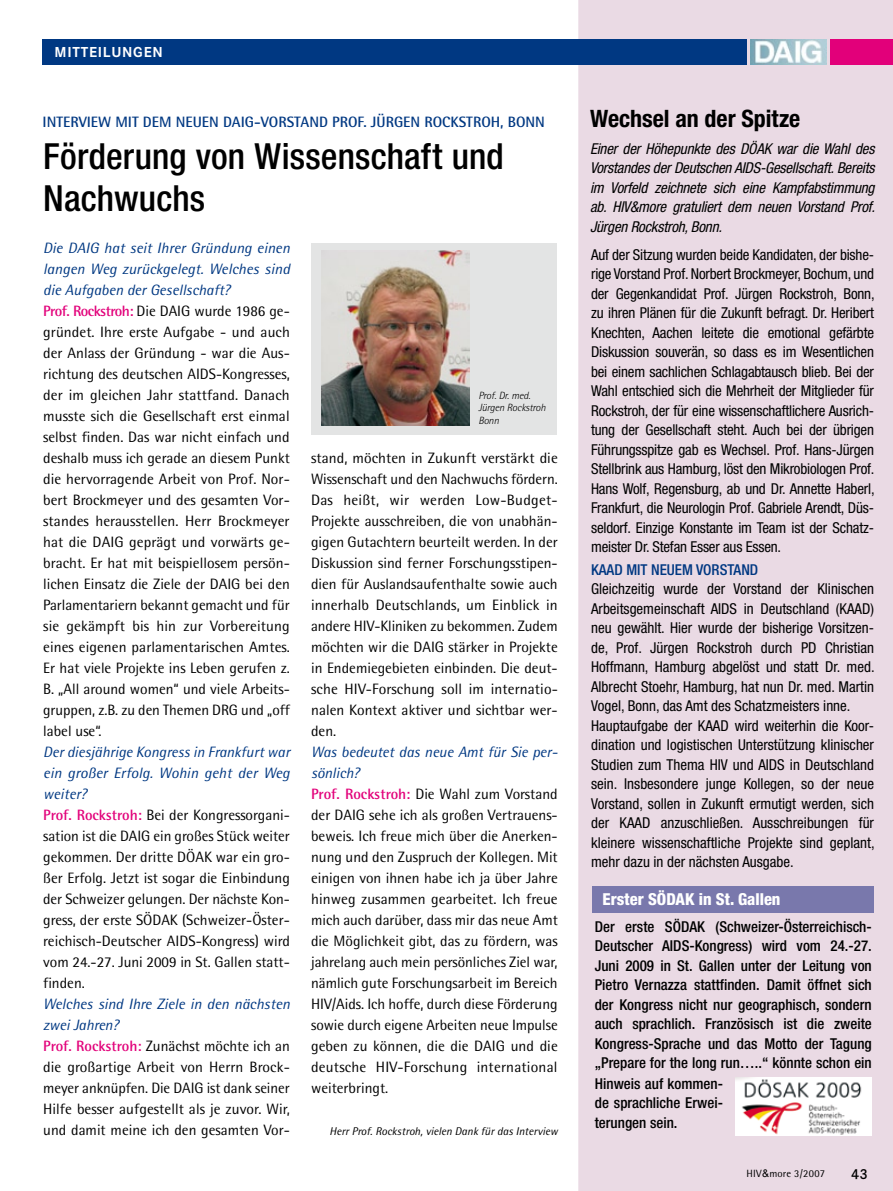
<style>
.page{position:relative;width:893px;height:1191px;background:#fff}
.page>*{position:absolute;margin:0;border:0;box-sizing:border-box;transform-origin:0 0}
.t1{font:500 condensed 36px/42px "Helvetica Neue";letter-spacing:.005em;color:#000}
.t2{font:700 condensed 24px "Helvetica Neue";color:#000}
.t3{font:800 condensed 16.5px "Helvetica Neue";color:#fff}
.t4{font:15px/21px "Rotis Semi Sans";color:#000}
.t5{font:condensed 15px/19.5px "Helvetica Neue";color:#000;text-align:justify}
.t6{font:500 condensed 15px/19.5px "Helvetica Neue";color:#000;text-align:justify}
.t7{font:italic condensed 15px/19.5px "Helvetica Neue";letter-spacing:-.01em;color:#000;text-align:justify}
.t8{font:700 15px "Rotis Semi Sans";color:#003882}
.t9{font:500 condensed 15px "Helvetica Neue";color:#003882}
.t10{font:700 15px "Corporate S";letter-spacing:.05em;color:#fff}
.t11{font:600 15px "Corporate S";color:#000}
.t12{font:italic 11.25px "Rotis Semi Sans";color:#000}
.t13{font:italic 300 10.5px/12.8px "Rotis Semi Sans";letter-spacing:-.01em;color:#000}
.t14{font:10.5px "Rotis Semi Sans";letter-spacing:.015em;color:#000}
.s1{font-style:italic;color:#003882}
.s2{font-weight:700;color:#e2007a}
.s3{font-family:"Arial"}
</style>
<div class="page">
<div style="left:578px;top:0;width:315px;height:1191px;background:#eadae4"></div>
<div style="left:831px;top:39px;width:62px;height:25px;background:#e2007a"></div>
<div style="left:43px;top:39px;width:704px;height:25px;background:#003882"></div>
<div style="left:312px;top:243px;width:245px;height:192px;background:#e3e4e4"></div>
<div style="left:592px;top:886px;width:282px;height:27px;background:#7978ac"></div>
<img style="left:735px;top:1077px;width:136px;height:58px">
<img style="left:321px;top:250px;width:149px;height:175px">
<img style="left:751px;top:39px;width:76px;height:26px">
<p class="t10" style="left:55px;top:43px;width:110px">MITTEILUNGEN</p>
<p class="t8" style="left:43px;top:112px;width:504px">INTERVI EW MIT DEM NEUEN DAIG-VORSTAND PROF. JÜRG EN ROCKSTROH, BONN</p>
<h1 class="t1" style="left:43px;top:135px;width:462px">Förderung von Wissenschaft und<br>Nachwuchs</h1>
<p class="t4" style="left:43px;top:237px;width:248px"><span class="s1">Die DAIG hat seit Ihrer Gründung einen langen Weg zurückgelegt. Welches sind die Aufgaben der Gesellschaft?<br></span><span class="s2">PROF. ROCKSTROH:</span> Die DAIG wurde 1986 ge&shy;gründet. Ihre erste Aufgabe - und auch der Anlass der Gründung - war die Aus&shy;richtung des deutschen AIDS-Kongresses, der im gleichen Jahr stattfand. Danach musste sich die Gesellschaft erst einmal selbst finden. Das war nicht einfach und deshalb muss ich gerade an diesem Punkt die hervorragende Arbeit von Prof. Nor&shy;bert Brockmeyer und des gesamten Vor&shy;standes herausstellen. Herr Brockmeyer hat die DAIG geprägt und vorwärts ge&shy;bracht. Er hat mit beispiellosem persön&shy;lichen Einsatz die Ziele der DAIG bei den Parlamentariern bekannt gemacht und für sie gekämpft bis hin zur Vorbereitung eines eigenen parlamentarischen Amtes.<br>Er hat viele Projekte ins Leben gerufen z.<br>B. „All around women“ und viele Arbeits&shy;gruppen, z.B. zu den Themen DRG und „off label use“.</p>
<p class="t4" style="left:43px;top:741px;width:248px"><span class="s1">Der diesjährige Kongress in Frankfurt war ein großer Erfolg. Wohin geht der Weg weiter?<br></span><span class="s2">PROF. ROCKSTROH:</span> Bei der Kongressorgani&shy;sation ist die DAIG ein großes Stück weiter gekommen. Der dritte DÖAK war ein gro&shy;ßer Erfolg. Jetzt ist sogar die Einbindung der Schweizer gelungen. Der nächste Kon&shy;gress, der erste SÖDAK (Schweizer-Öster&shy;reichisch-Deutscher AIDS-Kongress) wird vom 24.-27. Juni 2009 in St. Gallen statt&shy;finden.</p>
<p class="t4" style="left:43px;top:993px;width:248px"><span class="s1">Welches sind Ihre Ziele in den nächsten zwei Jahren?<br></span><span class="s2">PROF. ROCKSTROH:</span> Zunächst möchte ich an die großartige Arbeit von Herrn Brock&shy;meyer anknüpfen. Die DAIG ist dank seiner Hilfe besser aufgestellt als je zuvor. Wir, und damit meine ich den gesamten Vor-</p>
<p class="t13" style="left:478px;top:388px;width:69px">Prof. Dr. med.<br>Jürgen Rockstroh<br>Bonn</p>
<p class="t4" style="left:311px;top:447px;width:248px;text-align:justify">stand, möchten in Zukunft verstärkt die Wissenschaft und den Nachwuchs fördern.<br>Das heißt, wir werden Low-Budget-Projekte ausschreiben, die von unabhän&shy;gigen Gutachtern beurteilt werden. In der Diskussion sind ferner Forschungsstipen&shy;dien für Auslandsaufenthalte sowie auch innerhalb Deutschlands, um Einblick in andere HIV-Kliniken zu bekommen. Zudem möchten wir die DAIG stärker in Projekte in Endemiegebieten einbinden. Die deut&shy;sche HIV-Forschung soll im internatio&shy;nalen Kontext aktiver und sichtbar wer&shy;den.</p>
<p class="t4" style="left:311px;top:741px;width:248px"><span class="s1">Was bedeutet das neue Amt für Sie per&shy;sönlich?<br></span><span class="s2">PROF. ROCKSTROH:</span> Die Wahl zum Vorstand der DAIG sehe ich als großen Vertrauens&shy;beweis. Ich freue mich über die Anerken&shy;nung und den Zuspruch der Kollegen. Mit einigen von ihnen habe ich ja über Jahre hinweg zusammen gearbeitet. Ich freue mich auch darüber, dass mir das neue Amt die Möglichkeit gibt, das zu fördern, was jahrelang auch mein persönliches Ziel war, nämlich gute Forschungsarbeit im Bereich HIV/Aids. Ich hoffe, durch diese Förderung sowie durch eigene Arbeiten neue Impulse geben zu können, die die DAIG und die deutsche HIV-Forschung international weiterbringt.</p>
<p class="t12" style="left:329px;top:1124px;width:230px">Herr Prof. Rockstroh, vielen Dank für das Interview</p>
<h2 class="t2" style="left:590px;top:104px;width:211px">Wechsel an der Spitze</h2>
<p class="t7" style="left:590px;top:139px;width:287px">Einer der Höhepunkte des DÖAK war die Wahl des Vorstandes der Deutschen AIDS-Gesellschaft. Bereits im Vorfeld zeichnete sich eine Kampfabstimmung ab. HIV&amp;more gratuliert dem neuen Vorstand Prof.<br>Jürgen Rockstroh, Bonn.</p>
<p class="t5" style="left:591px;top:244px;width:285px">Auf der Sitzung wurden beide Kandidaten, der bishe&shy;rige Vorstand Prof. Norbert Brockmeyer, Bochum, und der Gegenkandidat Prof. Jürgen Rockstroh, Bonn, zu ihren Plänen für die Zukunft befragt. Dr. Heribert Knechten, Aachen leitete die emotional gefärbte Diskussion souverän, so dass es im Wesentlichen bei einem sachlichen Schlagabtausch blieb. Bei der Wahl entschied sich die Mehrheit der Mitglieder für Rockstroh, der für eine wissenschaftlichere Ausrich&shy;tung der Gesellschaft steht. Auch bei der übrigen Führungsspitze gab es Wechsel. Prof. Hans-Jürgen Stellbrink aus Hamburg, löst den Mikrobiologen Prof.<br>Hans Wolf, Regensburg, ab und Dr. Annette Haberl, Frankfurt, die Neurologin Prof. Gabriele Arendt, Düs&shy;seldorf. Einzige Konstante im Team ist der Schatz&shy;meister Dr. Stefan Esser aus Essen.</p>
<p class="t9" style="left:591px;top:560px;width:138px">KAAD mit neuem Vorstand</p>
<p class="t5" style="left:591px;top:579px;width:285px;text-align:left">Gleichzeitig wurde der Vorstand der Klinischen Arbeitsgemeinschaft AIDS in Deutschland (KAAD) neu gewählt. Hier wurde der bisherige Vorsitzen&shy;de, Prof. Jürgen Rockstroh durch PD Christian Hoffmann, Hamburg abgelöst und statt Dr. med.<br>Albrecht Stoehr, Hamburg, hat nun Dr. med. Martin Vogel, Bonn, das Amt des Schatzmeisters inne.<br>Hauptaufgabe der KAAD wird weiterhin die Koor&shy;dination und logistischen Unterstützung klinischer Studien zum Thema HIV und AIDS in Deutschland sein. Insbesondere junge Kollegen, so der neue Vorstand, sollen in Zukunft ermutigt werden, sich der KAAD anzuschließen. Ausschreibungen für kleinere wissenschaftliche Projekte sind geplant, mehr dazu in der nächsten Ausgabe.</p>
<p class="t3" style="left:603px;top:889px;width:179px">Erster SÖDAK in St. Gallen</p>
<p class="t6" style="left:595px;top:916px;width:279px">Der erste SÖDAK (Schweizer-Österreichisch-Deutscher AIDS-Kongress) wird vom 24.-27.<br>Juni 2009 in St. Gallen unter der Leitung von Pietro Vernazza stattfinden. Damit öffnet sich der Kongress nicht nur geographisch, sondern auch sprachlich. Französisch ist die zweite Kongress-Sprache und das Motto der Tagung „Prepare for the long run…..“ könnte schon ein</p>
<p class="t6" style="left:595px;top:1073px;width:130px">Hinweis auf kommen&shy;de sprachliche Erwei&shy;terungen sein.</p>
<p class="t14" style="left:746px;top:1167px;width:80px">HIV<span class="s3">&amp;</span>more 3/2007</p>
<p class="t11" style="left:851px;top:1165px;width:18px">43</p>
</div>
